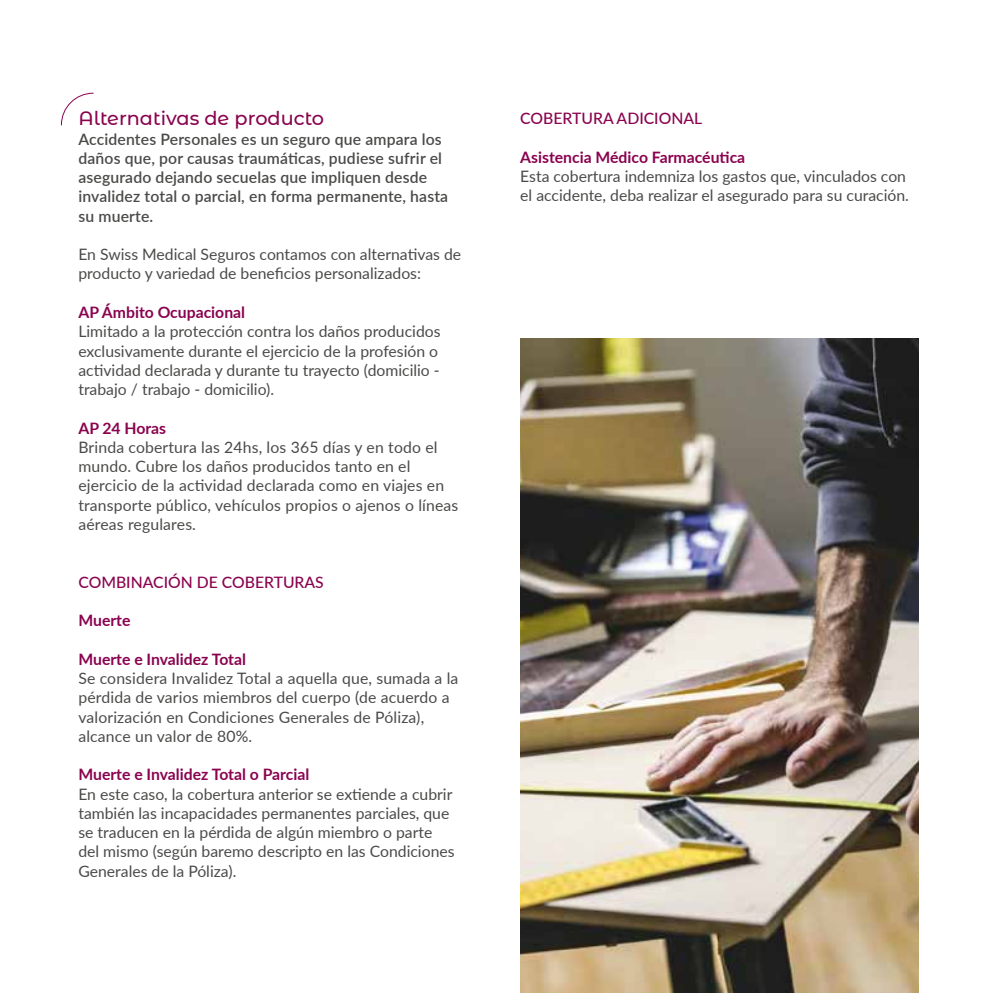
<style>
.page{position:relative;width:992px;height:993px;background:#fff}
.page>*{position:absolute;margin:0;border:0;box-sizing:border-box;transform-origin:0 0}
.t1{font:500 19.25px "Montserrat Alternates";color:#8a034f}
.t2{font:15.75px/19.2px "Lato";color:#4a4a49}
.t3{font:600 15.75px/19.2px "Lato";letter-spacing:.01em;color:#4a4a49}
.t4{font:700 15.75px "Lato";color:#8a034f}
.t5{font:500 15.75px "Lato";color:#8a034f}
</style>
<div class="page">
<svg style="left:61px;top:92px;width:33px;height:34px"></svg>
<img style="left:520px;top:338px;width:398px;height:654px">
<p class="t1" style="left:78px;top:105px;width:247px">Alternativas de producto</p>
<p class="t3" style="left:78px;top:128px;width:371px">Accidentes Personales es un seguro que ampara los daños que, por causas traumáticas, pudiese sufrir el asegurado dejando secuelas que impliquen desde invalidez total o parcial, en forma permanente, hasta su muerte.</p>
<p class="t2" style="left:78px;top:244px;width:384px">En Swiss Medical Seguros contamos con alternativas de producto y variedad de beneficios personalizados:</p>
<p class="t4" style="left:78px;top:300px;width:168px">AP Ámbito Ocupacional</p>
<p class="t2" style="left:78px;top:321px;width:364px">Limitado a la protección contra los daños producidos exclusivamente durante el ejercicio de la profesión o actividad declarada y durante tu trayecto (domicilio - trabajo / trabajo - domicilio).</p>
<p class="t4" style="left:78px;top:416px;width:89px">AP 24 Horas</p>
<p class="t2" style="left:78px;top:436px;width:381px">Brinda cobertura las 24hs, los 365 días y en todo el mundo. Cubre los daños producidos tanto en el ejercicio de la actividad declarada como en viajes en transporte público, vehículos propios o ajenos o líneas aéreas regulares.</p>
<p class="t5" style="left:78px;top:570px;width:247px">COMBINACIÓN DE COBERTURAS</p>
<p class="t4" style="left:78px;top:608px;width:54px">Muerte</p>
<p class="t4" style="left:78px;top:647px;width:169px">Muerte e Invalidez Total</p>
<p class="t2" style="left:78px;top:667px;width:381px">Se considera Invalidez Total a aquella que, sumada a la pérdida de varios miembros del cuerpo (de acuerdo a valorización en Condiciones Generales de Póliza), alcance un valor de 80%.</p>
<p class="t4" style="left:78px;top:762px;width:232px">Muerte e Invalidez Total o Parcial</p>
<p class="t2" style="left:78px;top:783px;width:378px">En este caso, la cobertura anterior se extiende a cubrir también las incapacidades permanentes parciales, que se traducen en la pérdida de algún miembro o parte del mismo (según baremo descripto en las Condiciones Generales de la Póliza).</p>
<p class="t5" style="left:520px;top:107px;width:183px">COBERTURA ADICIONAL</p>
<p class="t4" style="left:520px;top:145px;width:226px">Asistencia Médico Farmacéutica</p>
<p class="t2" style="left:520px;top:166px;width:390px">Esta cobertura indemniza los gastos que, vinculados con el accidente, deba realizar el asegurado para su curación.</p>
</div>
